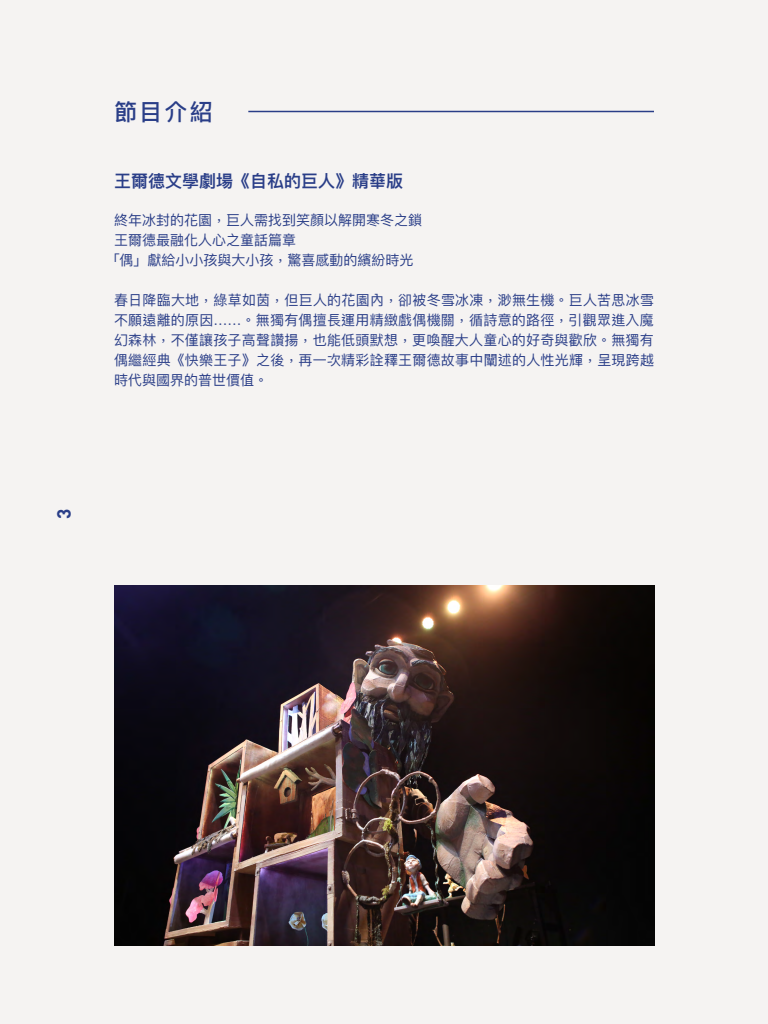
<style>
.page{position:relative;width:768px;height:1024px;background:#f5f3f2}
.page>*{position:absolute;margin:0;border:0;box-sizing:border-box;transform-origin:0 0}
.t1{font:500 23px "Ping Fang TC";color:#2a3e88}
.t2{font:700 19px "DIN";color:#2a3e88}
.t3{font:600 17px "Ping Fang TC";color:#2a3e88}
.t4{font:14px/20px "Ping Fang TC";color:#2a3e88;text-align:justify}
</style>
<div class="page">
<hr style="left:248px;top:111px;width:406px;height:1px;background:#2a3e88">
<img style="left:114px;top:586px;width:540px;height:360px">
<h1 class="t1" style="left:114px;top:97px;width:100px">節目介紹</h1>
<p class="t3" style="left:114px;top:171px;width:290px">王爾德文學劇場《自私的巨人》精華版</p>
<p class="t4" style="left:114px;top:209px;width:309px">終年冰封的花園，巨人需找到笑顏以解開寒冬之鎖</p>
<p class="t4" style="left:114px;top:229px;width:183px">王爾德最融化人心之童話篇章</p>
<p class="t4" style="left:106px;top:249px;width:309px">「偶」獻給小小孩與大小孩，驚喜感動的繽紛時光</p>
<p class="t4" style="left:114px;top:289px;width:542px">春日降臨大地，綠草如茵，但巨人的花園內，卻被冬雪冰凍，渺無生機。巨人苦思冰雪不願遠離的原因……。無獨有偶擅長運用精緻戲偶機關，循詩意的路徑，引觀眾進入魔幻森林，不僅讓孩子高聲讚揚，也能低頭默想，更喚醒大人童心的好奇與歡欣。無獨有偶繼經典《快樂王子》之後，再一次精彩詮釋王爾德故事中闡述的人性光輝，呈現跨越時代與國界的普世價值。</p>
<h2 class="t2" style="left:52px;top:518px;width:12px;rotate:-90deg">3</h2>
</div>
